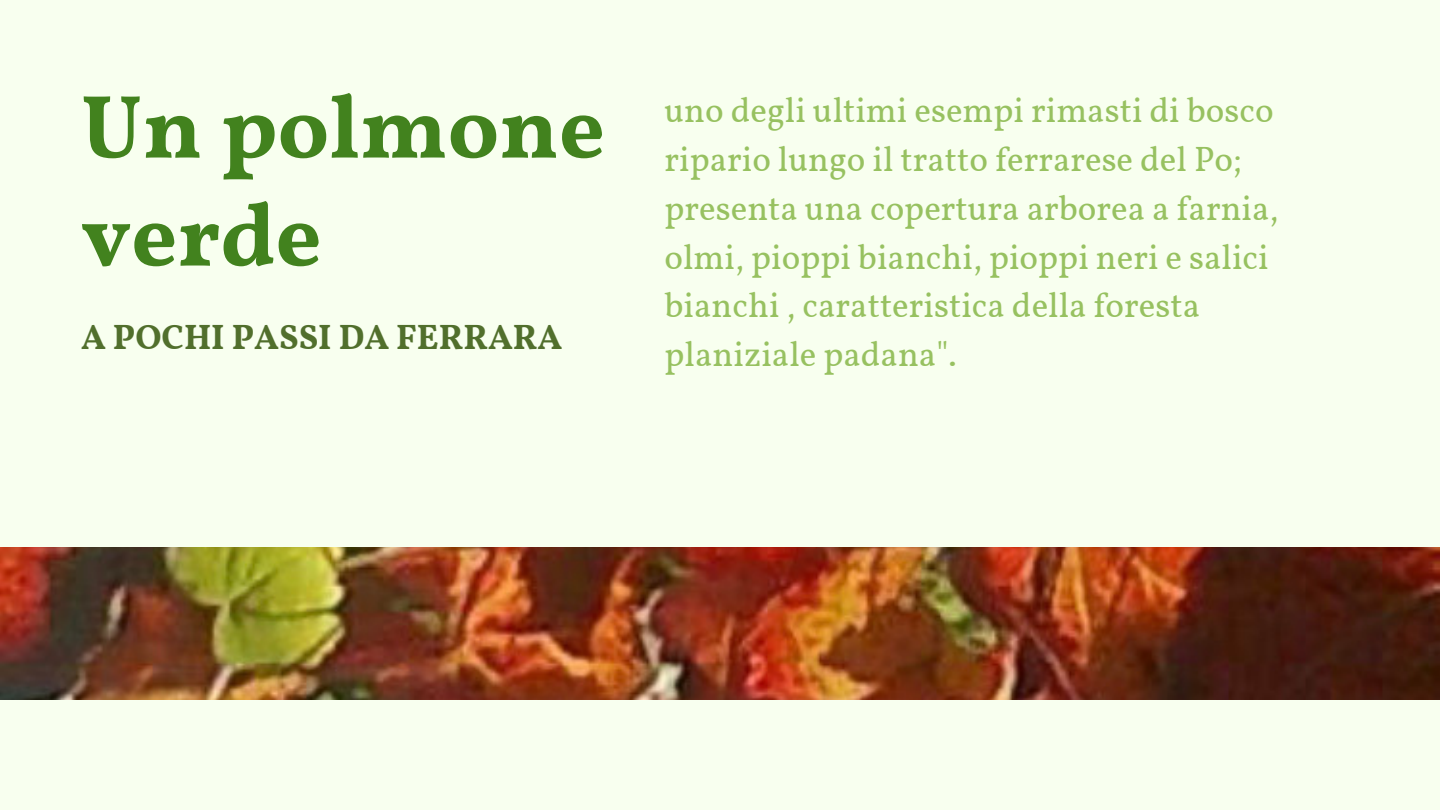
<style>
.page{position:relative;width:1440px;height:810px;background:#f8ffef}
.page>*{position:absolute;margin:0;border:0;box-sizing:border-box;transform-origin:0 0}
.t1{font:700 90px/108px "Vollkorn";color:#42821e}
.t2{font:35px/48.8px "Vollkorn";color:#97c160}
.t3{font:700 35px "Vollkorn";color:#516f2c}
</style>
<div class="page">
<img style="left:0;top:548px;width:1440px;height:151px">
<p class="t1" style="left:81px;top:81px;width:526px">Un polmone verde</p>
<p class="t3" style="left:81px;top:316px;width:483px">A POCHI PASSI DA FERRARA</p>
<p class="t2" style="left:665px;top:89px;width:616px">uno degli ultimi esempi rimasti di bosco ripario lungo il tratto ferrarese del Po; presenta una copertura arborea a farnia, olmi, pioppi bianchi, pioppi neri e salici bianchi , caratteristica della foresta planiziale padana".</p>
</div>
